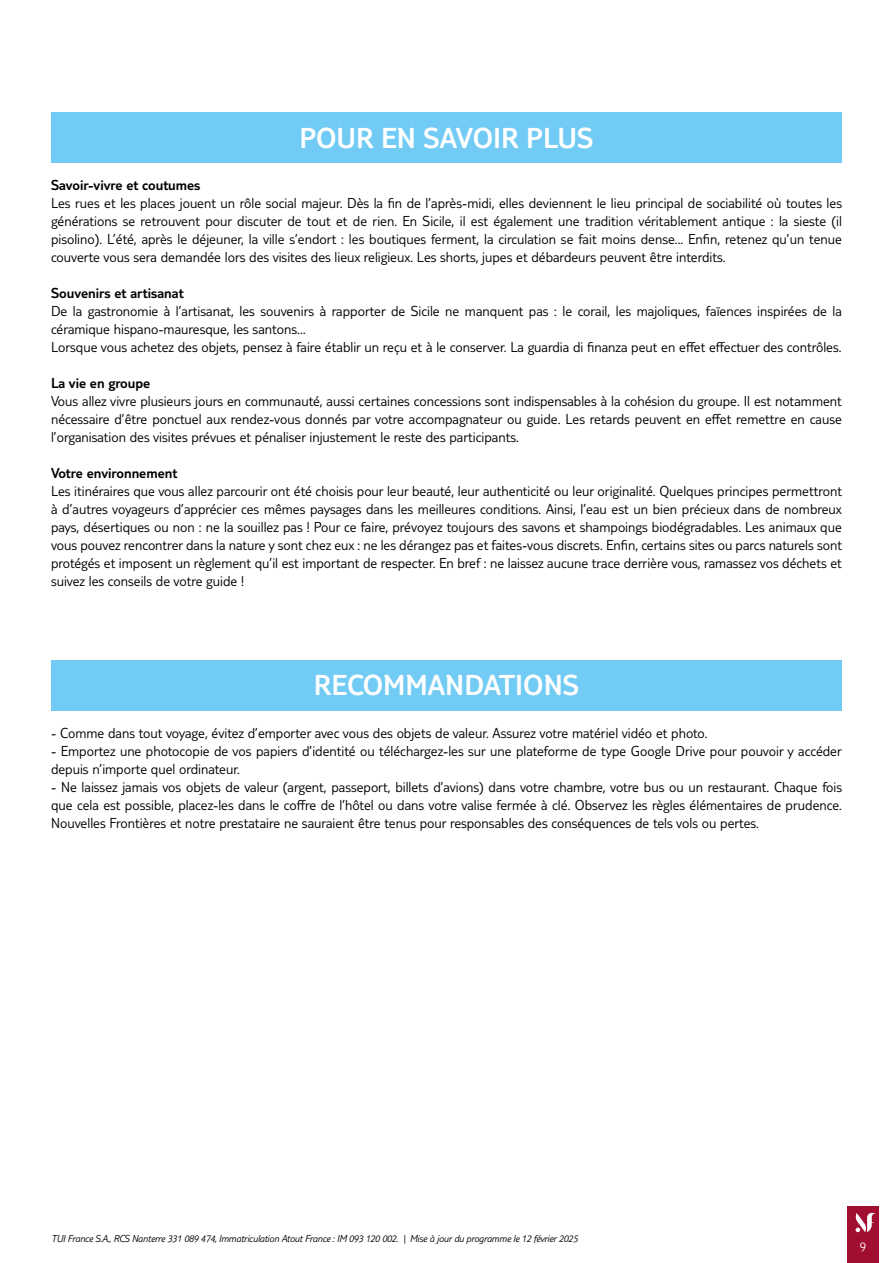
<style>
.page{position:relative;width:893px;height:1263px;background:#fff}
.page>*{position:absolute;margin:0;border:0;box-sizing:border-box;transform-origin:0 0}
.t1{font:300 30px "TUI Type";color:#fff}
.t2{font:300 15px/18px "TUI Type";color:#000;text-align:justify}
.t3{font:300 15px "TUI Type";color:#000}
.t4{font:300 13.5px "TUI Type";color:#fff}
.t5{font:italic 300 10.5px "TUI Type";letter-spacing:-.02em;color:#000}
</style>
<div class="page">
<div style="left:847px;top:1206px;width:32px;height:57px;background:#a10e2f"></div>
<svg style="left:855px;top:1213px;width:21px;height:19px"></svg>
<div style="left:51px;top:112px;width:791px;height:51px;background:#71cbf4"></div>
<div style="left:51px;top:660px;width:791px;height:50px;background:#71cbf4"></div>
<h1 class="t1" style="left:299px;top:121px;width:296px">POUR EN SAVOIR PLUS</h1>
<p class="t3" style="left:51px;top:177px;width:151px">Savoir-vivre et coutumes</p>
<p class="t2" style="left:51px;top:194px;width:792px">Les rues et les places jouent un rôle social majeur. Dès la fin de l’après-midi, elles deviennent le lieu principal de sociabilité où toutes les générations se retrouvent pour discuter de tout et de rien. En Sicile, il est également une tradition véritablement antique : la sieste (il pisolino). L’été, après le déjeuner, la ville s’endort : les boutiques ferment, la circulation se fait moins dense... Enfin, retenez qu’un tenue couverte vous sera demandée lors des visites des lieux religieux. Les shorts, jupes et débardeurs peuvent être interdits.</p>
<p class="t3" style="left:51px;top:285px;width:134px">Souvenirs et artisanat</p>
<p class="t2" style="left:51px;top:302px;width:792px;text-align:left">De la gastronomie à l’artisanat, les souvenirs à rapporter de Sicile ne manquent pas : le corail, les majoliques, faïences inspirées de la céramique hispano-mauresque, les santons…<br>Lorsque vous achetez des objets, pensez à faire établir un reçu et à le conserver. La guardia di finanza peut en effet effectuer des contrôles.</p>
<p class="t3" style="left:51px;top:375px;width:101px">La vie en groupe</p>
<p class="t2" style="left:51px;top:392px;width:792px">Vous allez vivre plusieurs jours en communauté, aussi certaines concessions sont indispensables à la cohésion du groupe. Il est notamment nécessaire d’être ponctuel aux rendez-vous donnés par votre accompagnateur ou guide. Les retards peuvent en effet remettre en cause l’organisation des visites prévues et pénaliser injustement le reste des participants.</p>
<p class="t3" style="left:51px;top:465px;width:128px">Votre environnement</p>
<p class="t2" style="left:51px;top:482px;width:792px">Les itinéraires que vous allez parcourir ont été choisis pour leur beauté, leur authenticité ou leur originalité. Quelques principes permettront à d’autres voyageurs d’apprécier ces mêmes paysages dans les meilleures conditions. Ainsi, l’eau est un bien précieux dans de nombreux pays, désertiques ou non : ne la souillez pas ! Pour ce faire, prévoyez toujours des savons et shampoings biodégradables. Les animaux que vous pouvez rencontrer dans la nature y sont chez eux : ne les dérangez pas et faites-vous discrets. Enfin, certains sites ou parcs naturels sont protégés et imposent un règlement qu’il est important de respecter. En bref : ne laissez aucune trace derrière vous, ramassez vos déchets et suivez les conseils de votre guide !</p>
<h1 class="t1" style="left:314px;top:668px;width:267px">RECOMMANDATIONS</h1>
<p class="t2" style="left:51px;top:724px;width:658px">- Comme dans tout voyage, évitez d’emporter avec vous des objets de valeur. Assurez votre matériel vidéo et photo.</p>
<p class="t2" style="left:51px;top:742px;width:792px">- Emportez une photocopie de vos papiers d’identité ou téléchargez-les sur une plateforme de type Google Drive pour pouvoir y accéder depuis n’importe quel ordinateur.</p>
<p class="t2" style="left:51px;top:778px;width:792px">- Ne laissez jamais vos objets de valeur (argent, passeport, billets d’avions) dans votre chambre, votre bus ou un restaurant. Chaque fois que cela est possible, placez-les dans le coffre de l’hôtel ou dans votre valise fermée à clé. Observez les règles élémentaires de prudence.<br>Nouvelles Frontières et notre prestataire ne sauraient être tenus pour responsables des conséquences de tels vols ou pertes.</p>
<p class="t5" style="left:51px;top:1232px;width:528px">TUI France S.A., RCS Nanterre 331 089 474, Immatriculation Atout France : IM 093 120 002. | Mise à jour du programme le 12 février 2025</p>
<p class="t4" style="left:860px;top:1239px;width:8px">9</p>
</div>
